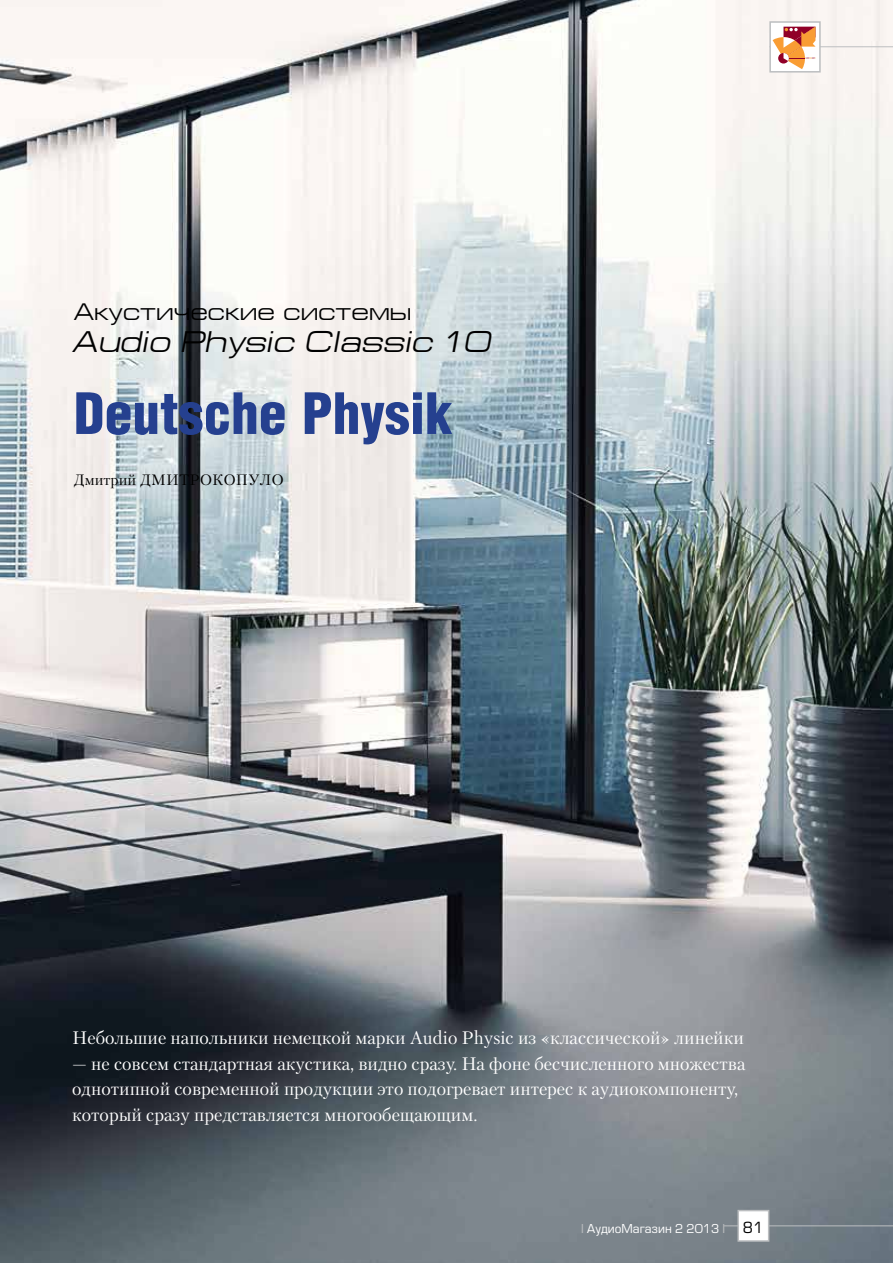
<style>
.page{position:relative;width:893px;height:1263px;background:#fff}
.page>*{position:absolute;margin:0;border:0;box-sizing:border-box;transform-origin:0 0}
.t1{font:700 55.5px "AG Letterica Cond L";color:#25408f}
.t2{font:italic 30px "Europe Extended C";color:#000}
.t3{font:24px "Europe Extended C";color:#000}
.t4{font:18px/25.5px "Petersburg";color:#fff}
.t5{font:15px "Petersburg";color:#000}
.t6{font:12px "Europe C";color:#fff}
.s1{color:#bcbec0}
.s2{font-size:15px;color:#000}
</style>
<div class="page">
<img style="left:0;top:0;width:893px;height:1263px">
<hr style="left:769px;top:46px;width:124px;height:1px;background:#bcbec0">
<div style="left:770px;top:22px;width:50px;height:50px;background:#fff"></div>
<svg style="left:773px;top:27px;width:42px;height:42px"></svg>
<div style="left:769px;top:21px;width:52px;height:52px;border:2px solid #bcbec0"></div>
<hr style="left:724px;top:1225px;width:169px;height:1px;background:#bcbec0">
<div style="left:737px;top:1210px;width:32px;height:32px;background:#fff;border:2px solid #bcbec0"></div>
<h3 class="t3" style="left:74px;top:299px;width:339px">Акустические системы</h3>
<h2 class="t2" style="left:74px;top:325px;width:420px">Audio Physic Classic 10</h2>
<h1 class="t1" style="left:74px;top:380px;width:381px">Deutsche Physik</h1>
<p class="t5" style="left:74px;top:469px;width:212px">Дмитрий Дмитрокопуло</p>
<p class="t4" style="left:72px;top:1025px;width:673px">Небольшие напольники немецкой марки Audio Physic из «классической» линейки</p>
<p class="t4" style="left:72px;top:1051px;width:675px">— не совсем стандартная акустика, видно сразу. На фоне бесчисленного множества однотипной современной продукции это подогревает интерес к аудиокомпоненту, который сразу представляется многообещающим.</p>
<p class="t6" style="left:581px;top:1222px;width:184px"><span class="s1">I</span> АудиоМагазин 2 2013 <span class="s1">I</span> <span class="s2">81</span></p>
</div>
